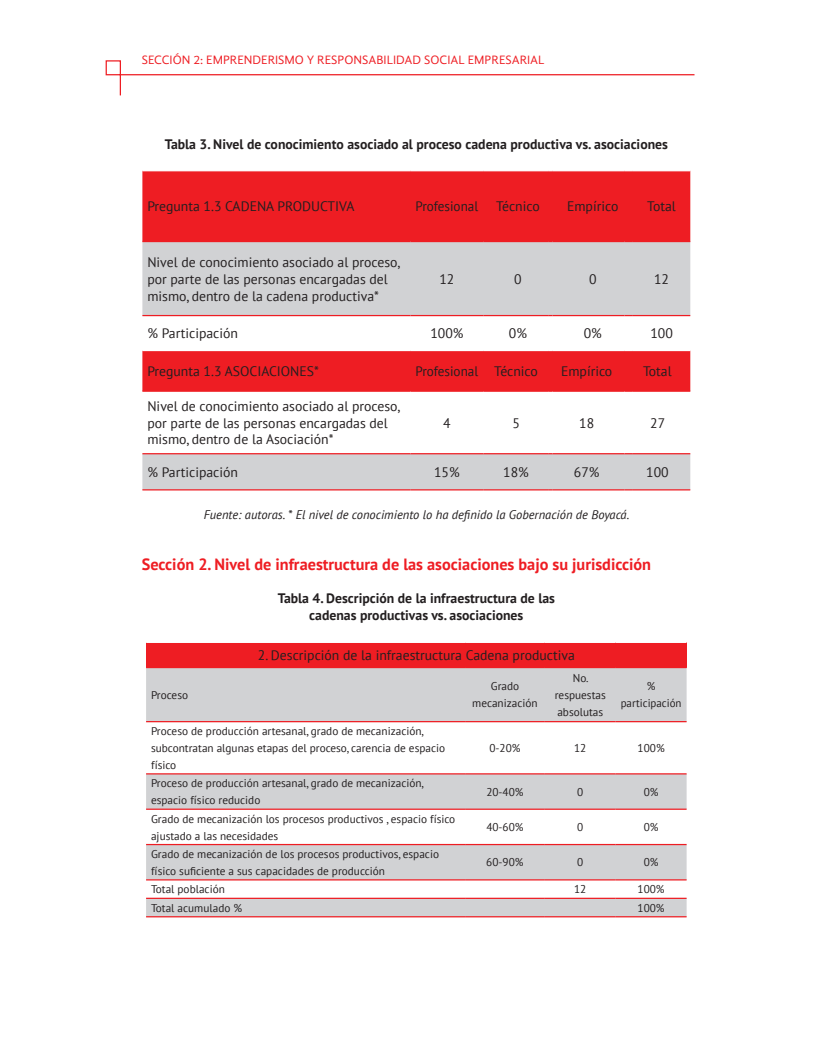
<style>
.page{position:relative;width:815px;height:1046px;background:#fff}
.page>*{position:absolute;margin:0;border:0;box-sizing:border-box;transform-origin:0 0}
.t1{font:700 16.25px "PT Sans";color:#ee1d23}
.t2{font:13.75px/16.9px "PT Sans";color:#231f20}
.t3{font:700 13.75px/16.9px "PT Sans";color:#231f20;text-align:center}
.t4{font:13.75px "PT Sans";color:#231f20;scale:.96 1}
.t5{font:italic 12.5px "PT Sans";color:#231f20}
.t6{font:12.5px "Gandhi Sans";color:#ee1d23}
.t7{font:11.25px/16.9px "PT Sans";color:#231f20}
</style>
<div class="page">
<svg style="left:105px;top:60px;width:590px;height:36px"></svg>
<div style="left:142px;top:171px;width:548px;height:70px;background:#ee1d23"></div>
<div style="left:142px;top:242px;width:548px;height:247px;background:#d1d2d4"></div>
<svg style="left:142px;top:316px;width:548px;height:137px"></svg>
<hr style="left:142px;top:241px;width:269px;height:1px;background:#ee1d23">
<hr style="left:411px;top:241px;width:72px;height:1px;background:#ee1d23">
<hr style="left:483px;top:241px;width:66px;height:1px;background:#ee1d23">
<hr style="left:553px;top:241px;width:72px;height:1px;background:#ee1d23">
<hr style="left:633px;top:241px;width:57px;height:1px;background:#ee1d23">
<hr style="left:142px;top:315px;width:269px;height:1px;background:#ee1d23">
<hr style="left:411px;top:315px;width:72px;height:1px;background:#ee1d23">
<hr style="left:483px;top:315px;width:66px;height:1px;background:#ee1d23">
<hr style="left:553px;top:315px;width:72px;height:1px;background:#ee1d23">
<hr style="left:633px;top:315px;width:57px;height:1px;background:#ee1d23">
<hr style="left:142px;top:453px;width:269px;height:1px;background:#ee1d23">
<hr style="left:411px;top:453px;width:72px;height:1px;background:#ee1d23">
<hr style="left:483px;top:453px;width:66px;height:1px;background:#ee1d23">
<hr style="left:553px;top:453px;width:72px;height:1px;background:#ee1d23">
<hr style="left:633px;top:453px;width:57px;height:1px;background:#ee1d23">
<hr style="left:142px;top:489px;width:269px;height:1px;background:#ee1d23">
<hr style="left:411px;top:489px;width:72px;height:1px;background:#ee1d23">
<hr style="left:483px;top:489px;width:66px;height:1px;background:#ee1d23">
<hr style="left:553px;top:489px;width:72px;height:1px;background:#ee1d23">
<hr style="left:633px;top:489px;width:57px;height:1px;background:#ee1d23">
<hr style="left:142px;top:350px;width:269px;height:1px;background:#fff">
<hr style="left:411px;top:350px;width:72px;height:1px;background:#fff">
<hr style="left:483px;top:350px;width:66px;height:1px;background:#fff">
<hr style="left:553px;top:350px;width:72px;height:1px;background:#fff">
<hr style="left:633px;top:350px;width:57px;height:1px;background:#fff">
<hr style="left:142px;top:390px;width:269px;height:2px;background:#ee1d23">
<hr style="left:411px;top:390px;width:72px;height:2px;background:#ee1d23">
<hr style="left:483px;top:390px;width:66px;height:2px;background:#ee1d23">
<hr style="left:553px;top:390px;width:72px;height:2px;background:#ee1d23">
<svg style="left:625px;top:390px;width:8px;height:2px"></svg>
<hr style="left:633px;top:390px;width:57px;height:2px;background:#ee1d23">
<div style="left:146px;top:642px;width:541px;height:25px;background:#ee1d23"></div>
<div style="left:146px;top:668px;width:541px;height:248px;background:#d1d2d4"></div>
<svg style="left:146px;top:722px;width:541px;height:175px"></svg>
<hr style="left:146px;top:641px;width:319px;height:2px;background:#fff">
<hr style="left:465px;top:641px;width:80px;height:2px;background:#fff">
<hr style="left:545px;top:641px;width:71px;height:2px;background:#fff">
<hr style="left:616px;top:641px;width:71px;height:2px;background:#fff">
<hr style="left:146px;top:666px;width:319px;height:2px;background:#ee1d23">
<hr style="left:465px;top:666px;width:80px;height:2px;background:#ee1d23">
<hr style="left:545px;top:666px;width:71px;height:2px;background:#ee1d23">
<hr style="left:616px;top:666px;width:71px;height:2px;background:#ee1d23">
<hr style="left:146px;top:721px;width:319px;height:1px;background:#ee1d23">
<hr style="left:465px;top:721px;width:80px;height:1px;background:#ee1d23">
<hr style="left:545px;top:721px;width:71px;height:1px;background:#ee1d23">
<hr style="left:616px;top:721px;width:71px;height:1px;background:#ee1d23">
<hr style="left:146px;top:773px;width:319px;height:1px;background:#ee1d23">
<hr style="left:465px;top:773px;width:80px;height:1px;background:#ee1d23">
<hr style="left:545px;top:773px;width:71px;height:1px;background:#ee1d23">
<hr style="left:616px;top:773px;width:71px;height:1px;background:#ee1d23">
<hr style="left:146px;top:808px;width:319px;height:1px;background:#ee1d23">
<hr style="left:465px;top:808px;width:80px;height:1px;background:#ee1d23">
<hr style="left:545px;top:808px;width:71px;height:1px;background:#ee1d23">
<hr style="left:616px;top:808px;width:71px;height:1px;background:#ee1d23">
<hr style="left:146px;top:843px;width:319px;height:2px;background:#ee1d23">
<hr style="left:465px;top:843px;width:80px;height:2px;background:#ee1d23">
<hr style="left:545px;top:843px;width:71px;height:2px;background:#ee1d23">
<hr style="left:616px;top:843px;width:71px;height:2px;background:#ee1d23">
<hr style="left:146px;top:916px;width:319px;height:1px;background:#ee1d23">
<hr style="left:465px;top:916px;width:80px;height:1px;background:#ee1d23">
<hr style="left:545px;top:916px;width:71px;height:1px;background:#ee1d23">
<hr style="left:616px;top:916px;width:71px;height:1px;background:#ee1d23">
<hr style="left:146px;top:879px;width:319px;height:1px;background:#ee1d23">
<hr style="left:465px;top:879px;width:80px;height:1px;background:#ee1d23">
<hr style="left:545px;top:879px;width:71px;height:1px;background:#ee1d23">
<hr style="left:616px;top:879px;width:71px;height:1px;background:#ee1d23">
<hr style="left:146px;top:897px;width:319px;height:1px;background:#ee1d23">
<hr style="left:465px;top:897px;width:80px;height:1px;background:#ee1d23">
<hr style="left:545px;top:897px;width:71px;height:1px;background:#ee1d23">
<hr style="left:616px;top:897px;width:71px;height:1px;background:#ee1d23">
<p class="t6" style="left:142px;top:52px;width:404px">SECCIÓN 2: EMPRENDERISMO Y RESPONSABILIDAD SOCIAL EMPRESARIAL</p>
<p class="t3" style="left:165px;top:135px;width:505px">Tabla 3. Nivel de conocimiento asociado al proceso cadena productiva vs. asociaciones</p>
<p class="t2" style="left:147px;top:198px;width:209px">Pregunta 1.3 CADENA PRODUCTIVA</p>
<p class="t4" style="left:416px;top:197px;width:67px">Profesional</p>
<p class="t2" style="left:496px;top:198px;width:45px">Técnico</p>
<p class="t2" style="left:567px;top:198px;width:53px">Empírico</p>
<p class="t2" style="left:647px;top:198px;width:30px">Total</p>
<p class="t2" style="left:147px;top:253px;width:254px">Nivel de conocimiento asociado al proceso, por parte de las personas encargadas del mismo, dentro de la cadena productiva*</p>
<p class="t2" style="left:439px;top:270px;width:16px">12</p>
<p class="t2" style="left:514px;top:270px;width:9px">0</p>
<p class="t2" style="left:589px;top:270px;width:9px">0</p>
<p class="t2" style="left:654px;top:270px;width:16px">12</p>
<p class="t2" style="left:147px;top:324px;width:92px">% Participación</p>
<p class="t2" style="left:430px;top:324px;width:35px">100%</p>
<p class="t2" style="left:509px;top:324px;width:20px">0%</p>
<p class="t2" style="left:584px;top:324px;width:20px">0%</p>
<p class="t2" style="left:650px;top:324px;width:24px">100</p>
<p class="t2" style="left:147px;top:362px;width:173px">Pregunta 1.3 ASOCIACIONES*</p>
<p class="t4" style="left:416px;top:362px;width:129px">Profesional Técnico</p>
<p class="t2" style="left:561px;top:362px;width:53px">Empírico</p>
<p class="t2" style="left:643px;top:362px;width:30px">Total</p>
<p class="t2" style="left:147px;top:397px;width:254px">Nivel de conocimiento asociado al proceso, por parte de las personas encargadas del mismo, dentro de la Asociación*</p>
<p class="t2" style="left:443px;top:414px;width:9px">4</p>
<p class="t2" style="left:512px;top:414px;width:9px">5</p>
<p class="t2" style="left:579px;top:414px;width:16px">18</p>
<p class="t2" style="left:650px;top:414px;width:16px">27</p>
<p class="t2" style="left:147px;top:463px;width:92px">% Participación</p>
<p class="t2" style="left:434px;top:463px;width:27px">15%</p>
<p class="t2" style="left:503px;top:463px;width:27px">18%</p>
<p class="t2" style="left:574px;top:463px;width:27px">67%</p>
<p class="t2" style="left:646px;top:463px;width:24px">100</p>
<p class="t5" style="left:204px;top:506px;width:427px">Fuente: autoras. * El nivel de conocimiento lo ha definido la Gobernación de Boyacá.</p>
<h1 class="t1" style="left:142px;top:553px;width:511px">Sección 2. Nivel de infraestructura de las asociaciones bajo su jurisdicción</h1>
<p class="t3" style="left:278px;top:589px;width:279px">Tabla 4. Descripción de la infraestructura de las cadenas productivas vs. asociaciones</p>
<p class="t2" style="left:258px;top:646px;width:318px">2. Descripción de la infraestructura Cadena productiva</p>
<p class="t7" style="left:151px;top:686px;width:39px">Proceso</p>
<p class="t7" style="left:472px;top:677px;width:67px;text-align:center">Grado mecanización</p>
<p class="t7" style="left:555px;top:669px;width:53px;text-align:center">No. respuestas absolutas</p>
<p class="t7" style="left:621px;top:677px;width:62px;text-align:center">% participación</p>
<p class="t7" style="left:151px;top:722px;width:296px">Proceso de producción artesanal, grado de mecanización, subcontratan algunas etapas del proceso, carencia de espacio físico</p>
<p class="t7" style="left:489px;top:739px;width:33px">0-20%</p>
<p class="t7" style="left:574px;top:739px;width:14px">12</p>
<p class="t7" style="left:638px;top:739px;width:29px">100%</p>
<p class="t7" style="left:151px;top:774px;width:274px">Proceso de producción artesanal, grado de mecanización, espacio físico reducido</p>
<p class="t7" style="left:486px;top:783px;width:39px">20-40%</p>
<p class="t7" style="left:577px;top:783px;width:8px">0</p>
<p class="t7" style="left:644px;top:783px;width:16px">0%</p>
<p class="t7" style="left:151px;top:809px;width:306px">Grado de mecanización los procesos productivos , espacio físico ajustado a las necesidades</p>
<p class="t7" style="left:486px;top:818px;width:39px">40-60%</p>
<p class="t7" style="left:577px;top:818px;width:8px">0</p>
<p class="t7" style="left:644px;top:818px;width:16px">0%</p>
<p class="t7" style="left:151px;top:845px;width:289px">Grado de mecanización de los procesos productivos, espacio físico suficiente a sus capacidades de producción</p>
<p class="t7" style="left:486px;top:853px;width:39px">60-90%</p>
<p class="t7" style="left:577px;top:853px;width:8px">0</p>
<p class="t7" style="left:644px;top:853px;width:16px">0%</p>
<p class="t7" style="left:151px;top:880px;width:75px">Total población</p>
<p class="t7" style="left:574px;top:880px;width:14px">12</p>
<p class="t7" style="left:638px;top:880px;width:29px">100%</p>
<p class="t7" style="left:151px;top:899px;width:93px">Total acumulado %</p>
<p class="t7" style="left:638px;top:899px;width:29px">100%</p>
</div>
